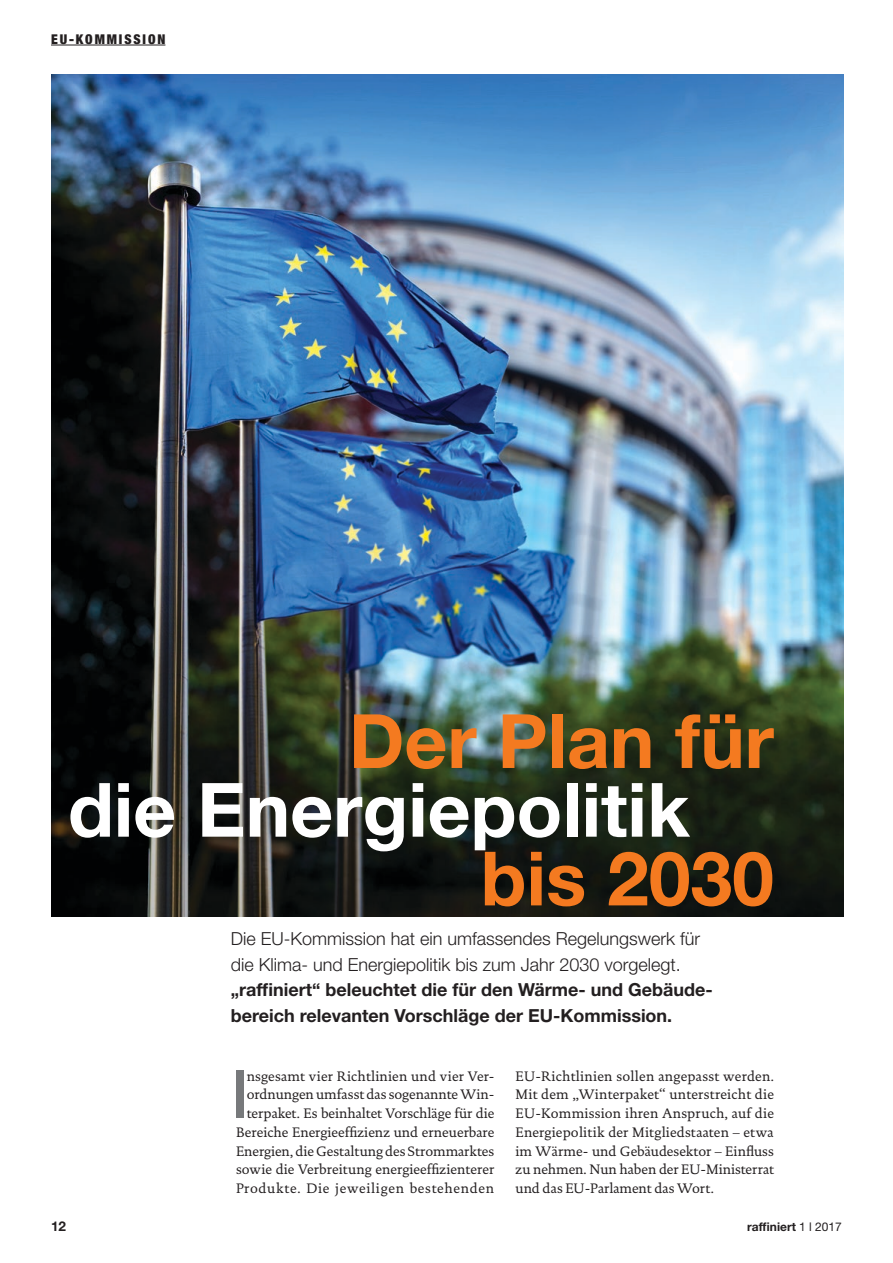
<style>
.page{position:relative;width:893px;height:1263px;background:#fff}
.page>*{position:absolute;margin:0;border:0;box-sizing:border-box;transform-origin:0 0}
.t1{font:700 75px "Helvetica Neue LT Std";color:#f47a20}
.t2{font:700 75px "Helvetica Neue LT Std";color:#fff}
.t3{font:500 condensed 66.45px "Helvetica Neue LT Std";color:#77797b}
.t4{font:300 18px/25.5px "Helvetica Neue LT Std";color:#231f20}
.t5{font:700 18px/25.5px "Helvetica Neue LT Std";color:#231f20}
.t6{font:13.95px/18.8px "DTL Documenta TOT";color:#231f20;text-align:right}
.t7{font:900 condensed 13.5px "Helvetica Neue LT Std";letter-spacing:.14em;color:#231f20}
.t8{font:700 13.5px "Helvetica Neue LT Std";color:#231f20}
.t9{font:700 12px "Helvetica Neue LT Std";color:#231f20}
.s1{font-weight:400}
</style>
<div class="page">
<img style="left:51px;top:74px;width:792px;height:842px">
<hr style="left:51px;top:45px;width:114px;height:1px;background:#231f20">
<p class="t7" style="left:51px;top:31px;width:116px">EU-KOMMISSION</p>
<h1 class="t1" style="left:349px;top:695px;width:427px">Der Plan für</h1>
<h1 class="t2" style="left:68px;top:763px;width:623px">die Energiepolitik</h1>
<h1 class="t1" style="left:481px;top:832px;width:295px">bis 2030</h1>
<p class="t4" style="left:231px;top:926px;width:471px">Die EU-Kommission hat ein umfassendes Regelungswerk für die Klima- und Energiepolitik bis zum Jahr 2030 vorgelegt.</p>
<p class="t5" style="left:231px;top:977px;width:482px">„raffiniert“ beleuchtet die für den Wärme- und Gebäude&shy;bereich relevanten Vorschläge der EU-Kommission.</p>
<p class="t6" style="left:236px;top:1066px;width:260px">nsgesamt vier Richtlinien und vier Ver&shy;ordnungen umfasst das sogenannte Win&shy;terpaket. Es beinhaltet Vorschläge für die Bereiche Energieeffizienz und erneuerbare Energien, die Gestaltung des Strommarktes sowie die Verbreitung energieeffizienterer Produkte. Die jeweiligen bestehenden</p>
<p class="t6" style="left:516px;top:1066px;width:260px;text-align:justify">EU-Richtlinien sollen angepasst werden.<br>Mit dem „Winterpaket“ unterstreicht die EU-Kommission ihren Anspruch, auf die Energiepolitik der Mitgliedstaaten – etwa im Wärme- und Gebäudesektor – Einfluss zu nehmen. Nun haben der EU-Ministerrat und das EU-Parlament das Wort.</p>
<h2 class="t3" style="left:232px;top:1055px;width:16px">I</h2>
<p class="t8" style="left:51px;top:1217px;width:17px">12</p>
<p class="t9" style="left:747px;top:1219px;width:96px">raffiniert <span class="s1">1 l 2017</span></p>
</div>
